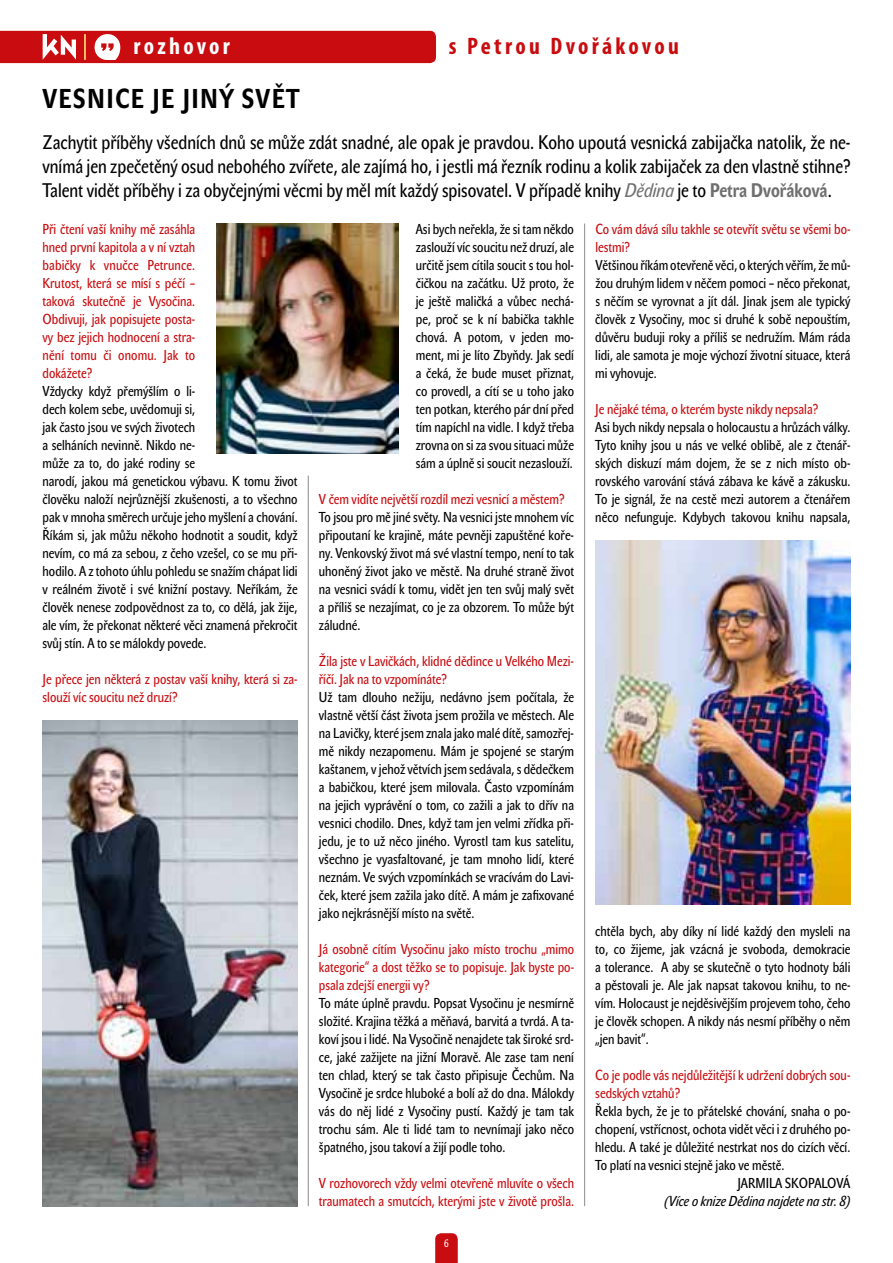
<style>
.page{position:relative;width:893px;height:1263px;background:#fff}
.page>*{position:absolute;margin:0;border:0;box-sizing:border-box;transform-origin:0 0}
.t1{font:700 27px "John Sans Cond Tx N";letter-spacing:.05em;color:#000}
.t2{font:700 condensed 24px "Myriad Pro";letter-spacing:.135em;color:#c90c0f}
.t3{font:700 condensed 24px "Myriad Pro";letter-spacing:.135em;color:#fff}
.t4{font:19.5px/24px "John Sans Cond Tx N";color:#000;text-align:justify}
.t5{font:14.25px/18px "John Sans Cond Tx N";color:#000;text-align:justify}
.t6{font:14.25px/18px "John Sans Cond Tx N";color:#c90c0f}
.t7{font:italic 14.25px "John Sans Cond Tx N";color:#000}
.t8{font:10.5px "John Sans Cond Tx N";color:#fff}
.s1{font-style:italic;color:#706f6f}
.s2{font-weight:700;color:#706f6f}
</style>
<div class="page">
<svg style="left:435px;top:1233px;width:23px;height:30px"></svg>
<hr style="left:584px;top:223px;width:1px;height:983px;background:#9d9d9c">
<hr style="left:308px;top:476px;width:1px;height:730px;background:#9d9d9c">
<svg style="left:0;top:31px;width:436px;height:32px;background:#cc1c1e"></svg>
<img style="left:217px;top:223px;width:182px;height:231px">
<img style="left:595px;top:540px;width:255px;height:364px">
<img style="left:43px;top:720px;width:255px;height:486px">
<h2 class="t3" style="left:133px;top:31px;width:98px">rozhovor</h2>
<h2 class="t2" style="left:449px;top:31px;width:232px">s Petrou Dvořákovou</h2>
<h1 class="t1" style="left:43px;top:83px;width:259px">VESNICE JE JINÝ SVĚT</h1>
<p class="t4" style="left:43px;top:130px;width:809px">Zachytit příběhy všedních dnů se může zdát snadné, ale opak je pravdou. Koho upoutá vesnická zabijačka natolik, že ne&shy;vnímá jen zpečetěný osud nebohého zvířete, ale zajímá ho, i jestli má řezník rodinu a kolik zabijaček za den vlastně stihne?<br>Talent vidět příběhy i za obyčejnými věcmi by měl mít každý spisovatel. V případě knihy <span class="s1">Dědina</span> je to <span class="s2">Petra Dvořáková</span>.</p>
<p class="t6" style="left:43px;top:220px;width:154px;text-align:justify">Při čtení vaší knihy mě zasáhla hned první kapitola a v ní vztah babičky k vnučce Petrunce.<br>Krutost, která se mísí s péčí – taková skutečně je Vysočina.<br>Obdivuji, jak popisujete posta&shy;vy bez jejich hodnocení a stra&shy;nění tomu či onomu. Jak to dokážete?</p>
<p class="t5" style="left:43px;top:382px;width:257px;text-align:left">Vždycky když přemýšlím o li-<br>dech kolem sebe, uvědomuji si,<br>jak často jsou ve svých životech<br>a selháních nevinně. Nikdo ne-<br>může za to, do jaké rodiny se<br>narodí, jakou má genetickou výbavu. K tomu život člověku naloží nejrůznější zkušenosti, a to všechno pak v mnoha směrech určuje jeho myšlení a chování.<br>Říkám si, jak můžu někoho hodnotit a soudit, když nevím, co má za sebou, z čeho vzešel, co se mu při&shy;hodilo. A z tohoto úhlu pohledu se snažím chápat lidi v reálném životě i své knižní postavy. Neříkám, že člověk nenese zodpovědnost za to, co dělá, jak žije, ale vím, že překonat některé věci znamená překročit svůj stín. A to se málokdy povede.</p>
<p class="t6" style="left:43px;top:670px;width:257px">Je přece jen některá z postav vaší knihy, která si za&shy;slouží víc soucitu než druzí?</p>
<p class="t6" style="left:595px;top:220px;width:257px">Co vám dává sílu takhle se otevřít světu se všemi bo&shy;lestmi?</p>
<p class="t5" style="left:595px;top:256px;width:257px">Většinou říkám otevřeně věci, o kterých věřím, že mů&shy;žou druhým lidem v něčem pomoci – něco překonat, s něčím se vyrovnat a jít dál. Jinak jsem ale typický člověk z Vysočiny, moc si druhé k sobě nepouštím, důvěru buduji roky a příliš se nedružím. Mám ráda lidi, ale samota je moje výchozí životní situace, která mi vyhovuje.</p>
<p class="t6" style="left:595px;top:400px;width:224px">Je nějaké téma, o kterém byste nikdy nepsala?</p>
<p class="t5" style="left:595px;top:418px;width:257px">Asi bych nikdy nepsala o holocaustu a hrůzách války.<br>Tyto knihy jsou u nás ve velké oblibě, ale z čtenář&shy;ských diskuzí mám dojem, že se z nich místo ob&shy;rovského varování stává zábava ke kávě a zákusku.<br>To je signál, že na cestě mezi autorem a čtenářem něco nefunguje. Kdybych takovou knihu napsala,</p>
<p class="t5" style="left:416px;top:220px;width:160px">Asi bych neřekla, že si tam někdo zaslouží víc soucitu než druzí, ale určitě jsem cítila soucit s tou hol&shy;čičkou na začátku. Už proto, že je ještě maličká a vůbec nechá&shy;pe, proč se k ní babička takhle chová. A potom, v jeden mo&shy;ment, mi je líto Zbyňdy. Jak sedí a čeká, že bude muset přiznat, co provedl, a cítí se u toho jako ten potkan, kterého pár dní před tím napíchl na vidle. I když třeba zrovna on si za svou situaci může sám a úplně si soucit nezaslouží.</p>
<p class="t6" style="left:319px;top:490px;width:247px">V čem vidíte největší rozdíl mezi vesnicí a městem?</p>
<p class="t5" style="left:319px;top:508px;width:257px">To jsou pro mě jiné světy. Na vesnici jste mnohem víc připoutaní ke krajině, máte pevněji zapuštěné koře&shy;ny. Venkovský život má své vlastní tempo, není to tak uhoněný život jako ve městě. Na druhé straně život na vesnici svádí k tomu, vidět jen ten svůj malý svět a příliš se nezajímat, co je za obzorem. To může být záludné.</p>
<p class="t6" style="left:319px;top:652px;width:257px">Žila jste v Lavičkách, klidné dědince u Velkého Mezi&shy;říčí. Jak na to vzpomínáte?</p>
<p class="t5" style="left:319px;top:688px;width:257px">Už tam dlouho nežiju, nedávno jsem počítala, že vlastně větší část života jsem prožila ve městech. Ale na Lavičky, které jsem znala jako malé dítě, samozřej&shy;mě nikdy nezapomenu. Mám je spojené se starým kaštanem, v jehož větvích jsem sedávala, s dědečkem a babičkou, které jsem milovala. Často vzpomínám na jejich vyprávění o tom, co zažili a jak to dřív na vesnici chodilo. Dnes, když tam jen velmi zřídka při&shy;jedu, je to už něco jiného. Vyrostl tam kus satelitu, všechno je vyasfaltované, je tam mnoho lidí, které neznám. Ve svých vzpomínkách se vracívám do Lavi&shy;ček, které jsem zažila jako dítě. A mám je zafixované jako nejkrásnější místo na světě.</p>
<p class="t6" style="left:319px;top:940px;width:257px;text-align:justify">Já osobně cítím Vysočinu jako místo trochu „mimo kategorie“ a dost těžko se to popisuje. Jak byste po&shy;psala zdejší energii vy?</p>
<p class="t5" style="left:319px;top:994px;width:257px">To máte úplně pravdu. Popsat Vysočinu je nesmírně složité. Krajina těžká a měňavá, barvitá a tvrdá. A ta&shy;koví jsou i lidé. Na Vysočině nenajdete tak široké srd&shy;ce, jaké zažijete na jižní Moravě. Ale zase tam není ten chlad, který se tak často připisuje Čechům. Na Vysočině je srdce hluboké a bolí až do dna. Málokdy vás do něj lidé z Vysočiny pustí. Každý je tam tak trochu sám. Ale ti lidé tam to nevnímají jako něco špatného, jsou takoví a žijí podle toho.</p>
<p class="t6" style="left:319px;top:1174px;width:257px">V rozhovorech vždy velmi otevřeně mluvíte o všech traumatech a smutcích, kterými jste v životě prošla.</p>
<p class="t5" style="left:595px;top:922px;width:257px">chtěla bych, aby díky ní lidé každý den mysleli na to, co žijeme, jak vzácná je svoboda, demokracie a tolerance. A aby se skutečně o tyto hodnoty báli a pěstovali je. Ale jak napsat takovou knihu, to ne&shy;vím. Holocaust je nejděsivějším projevem toho, čeho je člověk schopen. A nikdy nás nesmí příběhy o něm „jen bavit“.</p>
<p class="t6" style="left:595px;top:1066px;width:257px">Co je podle vás nejdůležitější k udržení dobrých sou&shy;sedských vztahů?</p>
<p class="t5" style="left:595px;top:1102px;width:257px">Řekla bych, že je to přátelské chování, snaha o po-</p>
<p class="t5" style="left:595px;top:1120px;width:257px">chopení, vstřícnost, ochota vidět věci i z druhého po-</p>
<p class="t5" style="left:595px;top:1138px;width:257px">hledu. A také je důležité nestrkat nos do cizích věcí.</p>
<p class="t5" style="left:595px;top:1156px;width:191px">To platí na vesnici stejně jako ve městě.</p>
<p class="t5" style="left:737px;top:1174px;width:114px">JARMILA SKOPALOVÁ</p>
<p class="t7" style="left:664px;top:1193px;width:188px">(Více o knize Dědina najdete na str. 8)</p>
<p class="t8" style="left:444px;top:1237px;width:6px">6</p>
</div>
